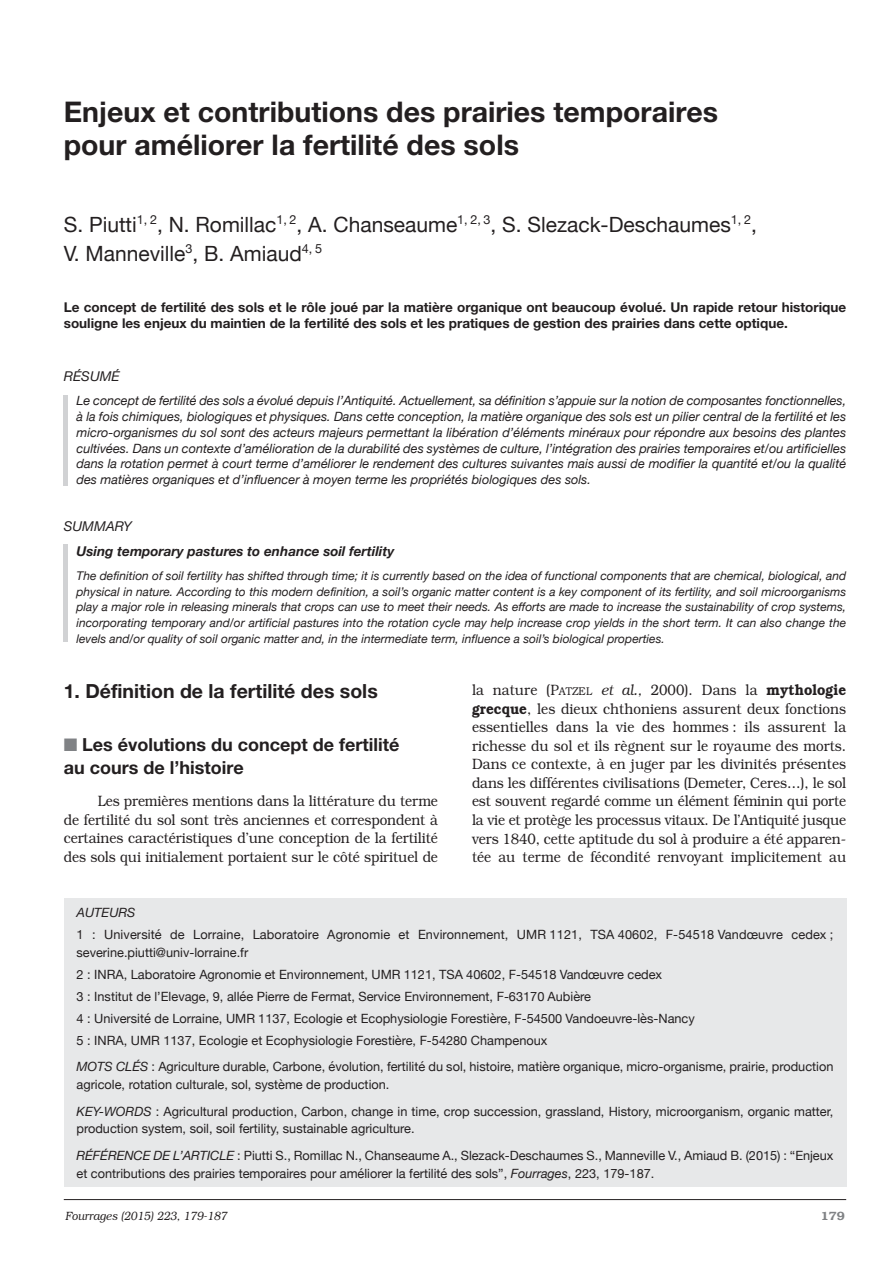
<style>
.page{position:relative;width:893px;height:1263px;background:#fff}
.page>*{position:absolute;margin:0;border:0;box-sizing:border-box;transform-origin:0 0}
.t1{font:700 28.5px/33px "Helvetica Neue";color:#231f20}
.t2{font:21px/29.4px "Helvetica Neue";color:#231f20}
.t3{font:700 19.5px "Helvetica Neue";color:#231f20}
.t4{font:700 18px/23.2px "Helvetica Neue";color:#231f20}
.t5{font:300 15px/18.6px "Bookman";letter-spacing:-.005em;color:#231f20;text-align:justify;scale:.9 1}
.t6{font:700 13.5px/16.5px "Helvetica Neue";color:#231f20}
.t7{font:italic 700 13.5px "Helvetica Neue";color:#231f20}
.t8{font:italic 13.5px "Helvetica Neue";color:#231f20}
.t9{font:12.75px/17.9px "Helvetica Neue";color:#231f20}
.t10{font:italic 12.75px/15.8px "Helvetica Neue";color:#231f20;text-align:justify}
.t11{font:italic 12px/15.8px "Helvetica Neue";color:#231f20;text-align:justify}
.t12{font:italic 300 12px "Bookman";color:#231f20;scale:.9 1}
.t13{font:600 12px "Bookman";color:#808285}
.s1{color:#808285}
.s2{font-size:11.25px}
.s3{font-style:italic}
.s4{font-weight:600}
</style>
<div class="page">
<hr style="left:64px;top:1199px;width:782px;height:1px;background:#231f20">
<div style="left:64px;top:898px;width:782px;height:288px;background:#e7e8e9"></div>
<hr style="left:64px;top:395px;width:4px;height:91px;background:#d1d2d4">
<hr style="left:64px;top:544px;width:4px;height:98px;background:#d1d2d4">
<h1 class="t1" style="left:64px;top:98px;width:656px">Enjeux et contributions des prairies temporaires pour améliorer la fertilité des sols</h1>
<h2 class="t2" style="left:64px;top:209px;width:695px">S. Piutti<sup>1,</sup> <sup>2</sup>, N. Romillac<sup>1,</sup> <sup>2</sup>, A. Chanseaume<sup>1,</sup> <sup>2,</sup> <sup>3</sup>, S. Slezack-Deschaumes<sup>1,</sup> <sup>2</sup>,<br>V. Manneville<sup>3</sup>, B. Amiaud<sup>4,</sup> <sup>5</sup></h2>
<p class="t6" style="left:64px;top:300px;width:784px">Le concept de fertilité des sols et le rôle joué par la matière organique ont beaucoup évolué. Un rapide retour historique souligne les enjeux du maintien de la fertilité des sols et les pratiques de gestion des prairies dans cette optique.</p>
<p class="t8" style="left:64px;top:368px;width:57px">RÉSUMÉ</p>
<p class="t10" style="left:77px;top:393px;width:771px">Le concept de fertilité des sols a évolué depuis l’Antiquité. Actuellement, sa définition s’appuie sur la notion de composantes fonctionnelles, à la fois chimiques, biologiques et physiques. Dans cette conception, la matière organique des sols est un pilier central de la fertilité et les micro-organismes du sol sont des acteurs majeurs permettant la libération d’éléments minéraux pour répondre aux besoins des plantes cultivées. Dans un contexte d’amélioration de la durabilité des systèmes de culture, l’intégration des prairies temporaires et/ou artificielles dans la rotation permet à court terme d’améliorer le rendement des cultures suivantes mais aussi de modifier la quantité et/ou la qualité des matières organiques et d’influencer à moyen terme les propriétés biologiques des sols.</p>
<p class="t8" style="left:64px;top:518px;width:69px">SUMMARY</p>
<p class="t7" style="left:77px;top:542px;width:319px">Using temporary pastures to enhance soil fertility</p>
<p class="t11" style="left:77px;top:568px;width:771px">The definition of soil fertility has shifted through time; it is currently based on the idea of functional components that are chemical, biological, and physical in nature. According to this modern definition, a soil’s organic matter content is a key component of its fertility, and soil microorganisms play a major role in releasing minerals that crops can use to meet their needs. As efforts are made to increase the sustainability of crop systems, incorporating temporary and/or artificial pastures into the rotation cycle may help increase crop yields in the short term. It can also change the levels and/or quality of soil organic matter and, in the intermediate term, influence a soil’s biological properties.</p>
<h3 class="t3" style="left:64px;top:684px;width:316px">1. Définition de la fertilité des sols</h3>
<h3 class="t4" style="left:64px;top:735px;width:337px"><span class="s1">■</span> Les évolutions du concept de fertilité au cours de l’histoire</h3>
<p class="t5" style="left:64px;top:791px;width:417px;text-indent:34px">Les premières mentions dans la littérature du terme de fertilité du sol sont très anciennes et correspondent à certaines caractéristiques d’une conception de la fertilité des sols qui initialement portaient sur le côté spirituel de</p>
<p class="t5" style="left:472px;top:681px;width:417px">la nature (P<span class="s2">ATZEL</span> <span class="s3">et al.,</span> 2000). Dans la <span class="s4">mythologie grecque</span>, les dieux chthoniens assurent deux fonctions essentielles dans la vie des hommes : ils assurent la richesse du sol et ils règnent sur le royaume des morts.<br>Dans ce contexte, à en juger par les divinités présentes dans les différentes civilisations (Demeter, Ceres…), le sol est souvent regardé comme un élément féminin qui porte la vie et protège les processus vitaux. De l’Antiquité jusque vers 1840, cette aptitude du sol à produire a été apparen&shy;tée au terme de fécondité renvoyant implicitement au</p>
<p class="t10" style="left:77px;top:904px;width:61px">AUTEURS</p>
<p class="t9" style="left:77px;top:925px;width:758px">1 : Université de Lorraine, Laboratoire Agronomie et Environnement, UMR 1121, TSA 40602, F-54518 Vandœuvre cedex ; severine.piutti@univ-lorraine.fr</p>
<p class="t9" style="left:77px;top:963px;width:620px;line-height:22px">2 : INRA, Laboratoire Agronomie et Environnement, UMR 1121, TSA 40602, F-54518 Vandœuvre cedex<br>3 : Institut de l’Elevage, 9, allée Pierre de Fermat, Service Environnement, F-63170 Aubière<br>4 : Université de Lorraine, UMR 1137, Ecologie et Ecophysiologie Forestière, F-54500 Vandoeuvre-lès-Nancy 5 : INRA, UMR 1137, Ecologie et Ecophysiologie Forestière, F-54280 Champenoux</p>
<p class="t9" style="left:77px;top:1058px;width:758px"><span class="s3">MOTS CLÉS</span> : Agriculture durable, Carbone, évolution, fertilité du sol, histoire, matière organique, micro-organisme, prairie, production agricole, rotation culturale, sol, système de production.</p>
<p class="t9" style="left:77px;top:1102px;width:758px"><span class="s3">KEY-WORDS</span> : Agricultural production, Carbon, change in time, crop succession, grassland, History, microorganism, organic matter, production system, soil, soil fertility, sustainable agriculture.</p>
<p class="t9" style="left:76px;top:1146px;width:758px"><span class="s3">RÉFÉRENCE DE L’ARTICLE</span> : Piutti S., Romillac N., Chanseaume A., Slezack-Deschaumes S., Manneville V., Amiaud B. (2015) : “Enjeux et contributions des prairies temporaires pour améliorer la fertilité des sols”, <span class="s3">Fourrages</span>, 223, 179-187.</p>
<p class="t12" style="left:65px;top:1209px;width:181px">Fourrages (2015) 223, 179-187</p>
<p class="t13" style="left:821px;top:1209px;width:25px">179</p>
</div>
